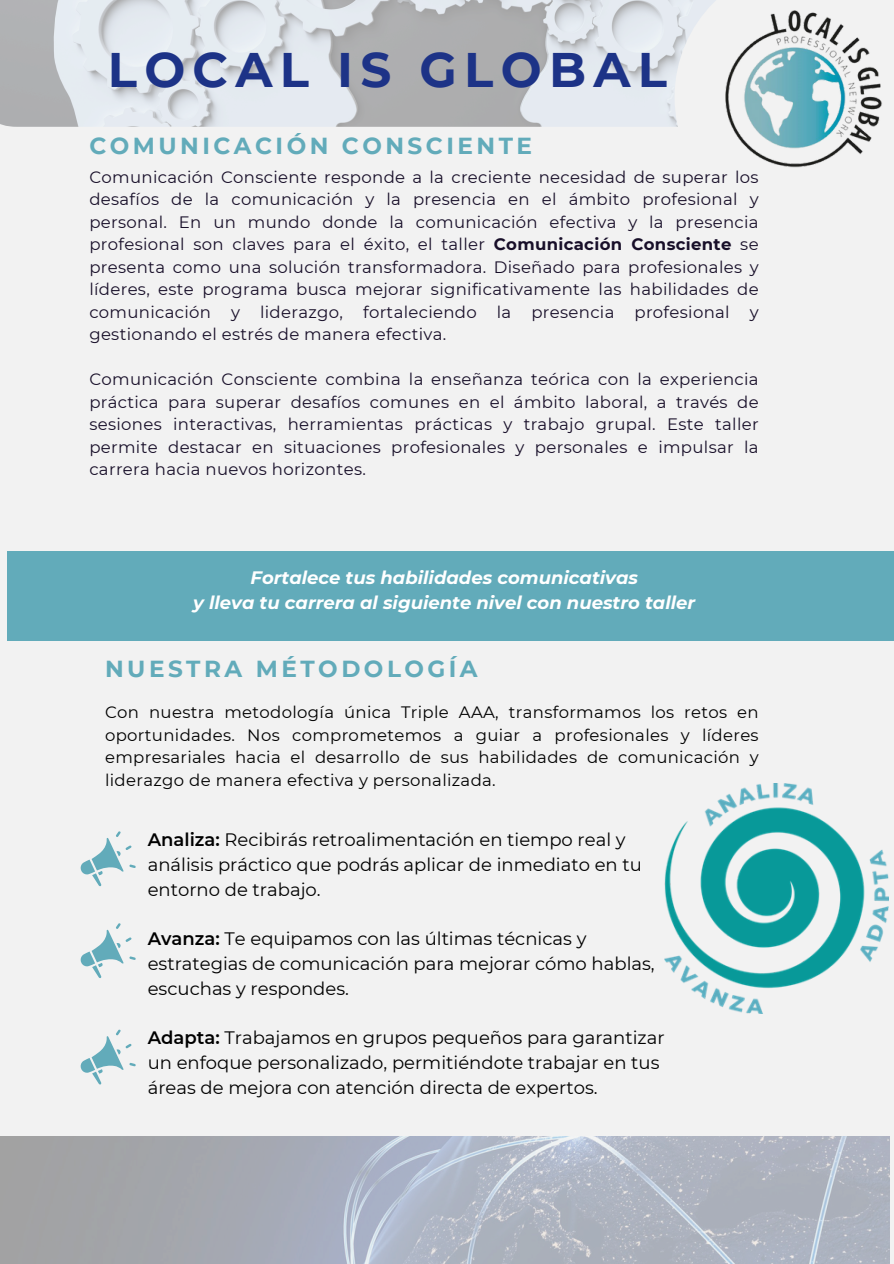
<style>
.page{position:relative;width:894px;height:1264px;background:#fff}
.page>*{position:absolute;margin:0;border:0;box-sizing:border-box;transform-origin:0 0}
.t1{font:700 48.45px "Montserrat";letter-spacing:.15em;color:#1d3387}
.t2{font:700 23.1px "Montserrat";letter-spacing:.15em;color:#62abba}
.t3{font:18px/24.8px "Montserrat";color:#000}
.t4{font:italic 700 18px/24.8px "Montserrat";color:#fff;text-align:center}
.t5{font:16.5px/22.5px "Montserrat";letter-spacing:.02em;color:#180f29;text-align:justify}
.t6{font:16.5px/22.5px "Montserrat";letter-spacing:.02em;color:#000;text-align:justify}
.s1{font-weight:700}
.s2{font-weight:600}
</style>
<div class="page">
<div style="left:0;top:0;width:893px;height:1263px;background:#f2f2f2"></div>
<img style="left:0;top:1136px;width:888px;height:127px">
<img style="left:0;top:0;width:674px;height:127px">
<svg style="left:674px;top:0;width:126px;height:168px"></svg>
<img style="left:725px;top:11px;width:157px;height:156px">
<div style="left:7px;top:551px;width:886px;height:90px;background:#62abba"></div>
<img style="left:664px;top:783px;width:224px;height:230px">
<svg style="left:81px;top:831px;width:55px;height:55px"></svg>
<svg style="left:81px;top:1029px;width:55px;height:55px"></svg>
<svg style="left:81px;top:923px;width:55px;height:55px"></svg>
<p class="t1" style="left:108px;top:41px;width:560px">LOCAL IS GLOBAL</p>
<p class="t2" style="left:89px;top:132px;width:444px">COMUNICACIÓN CONSCIENTE</p>
<p class="t5" style="left:89px;top:165px;width:670px">Comunicación Consciente responde a la creciente necesidad de superar los desafíos de la comunicación y la presencia en el ámbito profesional y personal. En un mundo donde la comunicación efectiva y la presencia profesional son claves para el éxito, el taller <span class="s1">Comunicación Consciente</span> se presenta como una solución transformadora. Diseñado para profesionales y líderes, este programa busca mejorar significativamente las habilidades de comunicación y liderazgo, fortaleciendo la presencia profesional y gestionando el estrés de manera efectiva.</p>
<h2 class="t5" style="left:89px;top:368px;width:670px">Comunicación Consciente combina la enseñanza teórica con la experiencia práctica para superar desafíos comunes en el ámbito laboral, a través de sesiones interactivas, herramientas prácticas y trabajo grupal. Este taller permite destacar en situaciones profesionales y personales e impulsar la carrera hacia nuevos horizontes.</h2>
<p class="t4" style="left:193px;top:565px;width:503px">Fortalece tus habilidades comunicativas<br>y lleva tu carrera al siguiente nivel con nuestro taller</p>
<h3 class="t2" style="left:105px;top:655px;width:374px">NUESTRA MÉTODOLOGÍA</h3>
<h2 class="t6" style="left:105px;top:701px;width:655px">Con nuestra metodología única Triple AAA, transformamos los retos en oportunidades. Nos comprometemos a guiar a profesionales y líderes empresariales hacia el desarrollo de sus habilidades de comunicación y liderazgo de manera efectiva y personalizada.</h2>
<p class="t3" style="left:148px;top:827px;width:495px"><span class="s2">Analiza:</span> Recibirás retroalimentación en tiempo real y análisis práctico que podrás aplicar de inmediato en tu entorno de trabajo.</p>
<p class="t3" style="left:148px;top:926px;width:508px"><span class="s2">Avanza:</span> Te equipamos con las últimas técnicas y estrategias de comunicación para mejorar cómo hablas, escuchas y respondes.</p>
<p class="t3" style="left:148px;top:1025px;width:518px"><span class="s2">Adapta:</span> Trabajamos en grupos pequeños para garantizar un enfoque personalizado, permitiéndote trabajar en tus áreas de mejora con atención directa de expertos.</p>
</div>
